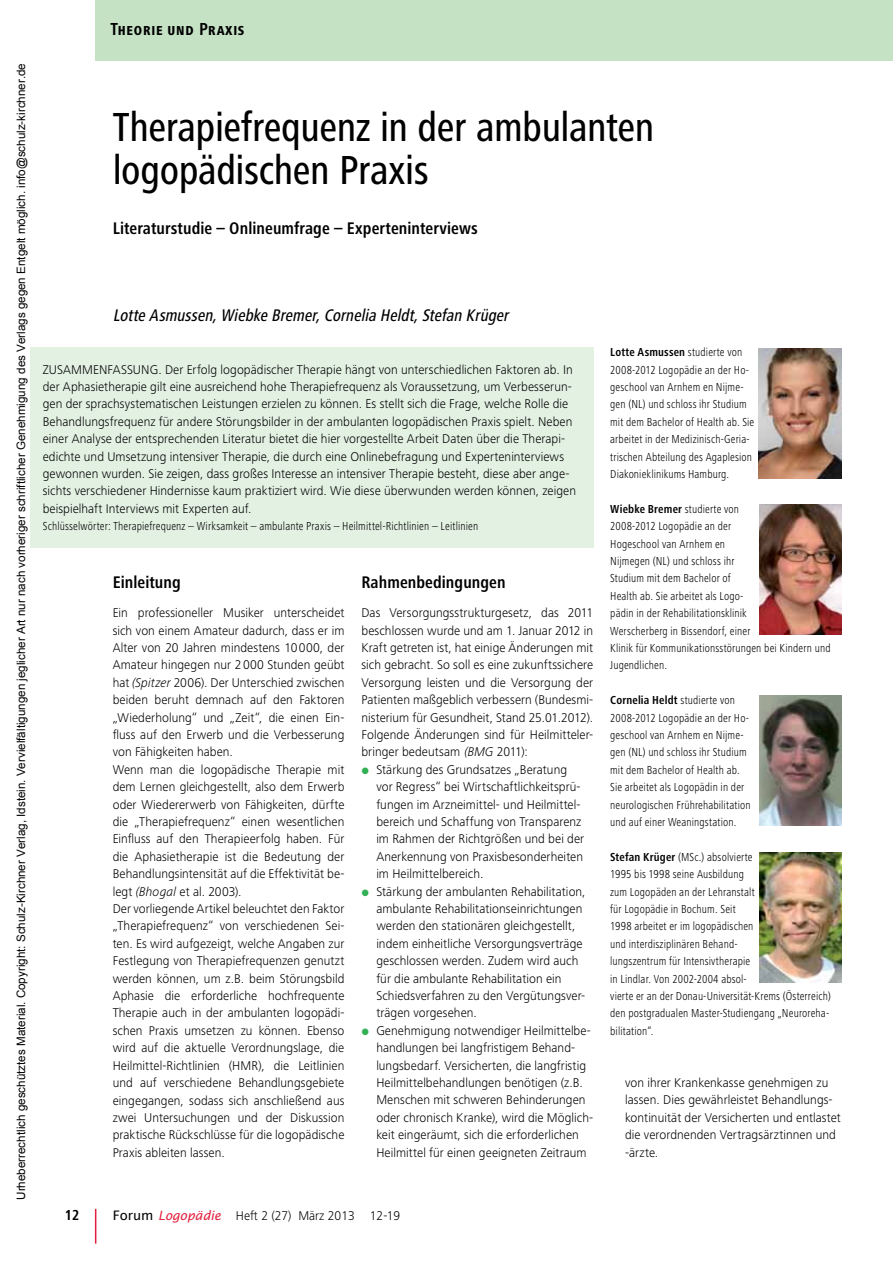
<style>
.page{position:relative;width:893px;height:1263px;background:#fff}
.page>*{position:absolute;margin:0;border:0;box-sizing:border-box;transform-origin:0 0}
.t1{font:500 condensed 42px/43.5px "Frutiger Next LT";letter-spacing:-.01em;color:#000}
.t2{font:700 condensed 17.4px "Frutiger Next LT";letter-spacing:.005em;color:#000}
.t3{font:italic 500 condensed 17.4px "Frutiger Next LT";color:#000}
.t4{font:700 condensed 15px "Frutiger Next LT";color:#000}
.t5{font:800 condensed 13.5px "Frutiger Next LT";letter-spacing:.055em;color:#000}
.t6{font:300 13.2px/17.4px "Frutiger Next LT";letter-spacing:.005em;color:#000}
.t7{font:300 condensed 12px/17.4px "Frutiger Next LT";letter-spacing:.01em;color:#000}
.t8{font:11.55px "Arial";color:#000}
.s1{font-weight:700;font-size:18px}
.s2{font-style:italic}
.s3{font-weight:700}
.s4{font-family:"Lucida Sans Unicode";font-weight:400}
.s5{font-family:"Lucida Sans";font-weight:400;font-style:italic;font-size:12.75px;color:#e11e3c}
</style>
<div class="page">
<hr style="left:95px;top:1209px;width:1px;height:34px;background:#e11e3c">
<div style="left:96px;top:0;width:797px;height:61px;background:#c5e2c5"></div>
<div style="left:30px;top:347px;width:563px;height:200px;background:#e3f1e3"></div>
<img style="left:759px;top:348px;width:82px;height:130px">
<img style="left:759px;top:504px;width:83px;height:130px">
<img style="left:759px;top:696px;width:83px;height:130px">
<img style="left:759px;top:852px;width:83px;height:130px">
<p class="t8" style="left:14px;top:1200px;width:1138px;rotate:-90deg">Urheberrechtlich geschütztes Material. Copyright: Schulz-Kirchner Verlag, Idstein. Vervielfältigungen jeglicher Art nur nach vorheriger schriftlicher Genehmigung des Verlags gegen Entgelt möglich. info@schulz-kirchner.de</p>
<p class="t5" style="left:111px;top:23px;width:135px"><span class="s1">T</span>HEORIE UND <span class="s1">P</span>RAXIS</p>
<h1 class="t1" style="left:113px;top:105px;width:543px">Therapiefrequenz in der ambulanten logopädischen Praxis</h1>
<h2 class="t2" style="left:113px;top:219px;width:367px">Literaturstudie – Onlineumfrage – Experteninterviews</h2>
<h2 class="t3" style="left:113px;top:306px;width:401px">Lotte Asmussen,Wiebke Bremer,Cornelia Heldt,Stefan Krüger</h2>
<p class="t6" style="left:43px;top:360px;width:535px">ZUSAMMENFASSUNG. Der Erfolg logopädischer Therapie hängt von unterschiedlichen Faktoren ab. In der Aphasietherapie gilt eine ausreichend hohe Therapiefrequenz als Voraussetzung, um Verbesserun&shy;gen der sprachsystematischen Leistungen erzielen zu können. Es stellt sich die Frage, welche Rolle die Behandlungsfrequenz für andere Störungsbilder in der ambulanten logopädischen Praxis spielt. Neben einer Analyse der entsprechenden Literatur bietet die hier vorgestellte Arbeit Daten über die Therapi&shy;edichte und Umsetzung intensiver Therapie, die durch eine Onlinebefragung und Experteninterviews gewonnen wurden. Sie zeigen, dass großes Interesse an intensiver Therapie besteht, diese aber ange&shy;sichts verschiedener Hindernisse kaum praktiziert wird. Wie diese überwunden werden können, zeigen beispielhaft Interviews mit Experten auf.</p>
<p class="t7" style="left:43px;top:517px;width:437px">Schlüsselwörter: Therapiefrequenz – Wirksamkeit – ambulante Praxis – Heilmittel-Richtlinien – Leitlinien</p>
<h2 class="t2" style="left:113px;top:573px;width:70px">Einleitung</h2>
<p class="t6" style="left:113px;top:604px;width:233px">Ein professioneller Musiker unterscheidet sich von einem Amateur dadurch, dass er im Alter von 20 Jahren mindestens 10000, der Amateur hingegen nur 2000 Stunden geübt hat <span class="s2">(Spitzer</span> 2006). Der Unterschied zwischen beiden beruht demnach auf den Faktoren „Wiederholung“ und „Zeit“, die einen Ein&shy;fluss auf den Erwerb und die Verbesserung von Fähigkeiten haben.<br>Wenn man die logopädische Therapie mit dem Lernen gleichgestellt, also dem Erwerb oder Wiedererwerb von Fähigkeiten, dürfte die „Therapiefrequenz“ einen wesentlichen Einfluss auf den Therapieerfolg haben. Für die Aphasietherapie ist die Bedeutung der Behandlungsintensität auf die Effektivität be&shy;legt <span class="s2">(Bhogal</span> et al. 2003).<br>Der vorliegende Artikel beleuchtet den Faktor „Therapiefrequenz“ von verschiedenen Sei&shy;ten. Es wird aufgezeigt, welche Angaben zur Festlegung von Therapiefrequenzen genutzt werden können, um z.B. beim Störungsbild Aphasie die erforderliche hochfrequente Therapie auch in der ambulanten logopädi&shy;schen Praxis umsetzen zu können. Ebenso wird auf die aktuelle Verordnungslage, die Heilmittel-Richtlinien (HMR), die Leitlinien und auf verschiedene Behandlungsgebiete eingegangen, sodass sich anschließend aus zwei Untersuchungen und der Diskussion praktische Rückschlüsse für die logopädische Praxis ableiten lassen.</p>
<h2 class="t2" style="left:361px;top:573px;width:146px">Rahmenbedingungen</h2>
<p class="t6" style="left:361px;top:604px;width:233px">Das Versorgungsstrukturgesetz, das 2011</p>
<p class="t6" style="left:361px;top:621px;width:233px">beschlossen wurde und am 1. Januar 2012 in</p>
<p class="t6" style="left:361px;top:639px;width:233px">Kraft getreten ist, hat einige Änderungen mit</p>
<p class="t6" style="left:361px;top:656px;width:233px">sich gebracht. So soll es eine zukunftssichere</p>
<p class="t6" style="left:361px;top:674px;width:233px">Versorgung leisten und die Versorgung der</p>
<p class="t6" style="left:361px;top:691px;width:233px">Patienten maßgeblich verbessern (Bundesmi-</p>
<p class="t6" style="left:361px;top:708px;width:233px">nisterium für Gesundheit, Stand 25.01.2012).</p>
<p class="t6" style="left:361px;top:726px;width:233px">Folgende Änderungen sind für Heilmitteler-</p>
<p class="t6" style="left:361px;top:743px;width:168px">bringer bedeutsam <span class="s2">(BMG</span> 2011):</p>
<p class="t6" style="left:376px;top:761px;width:192px">Stärkung des Grundsatzes „Beratung</p>
<p class="t6" style="left:376px;top:778px;width:206px">vor Regress“ bei Wirtschaftlichkeitsprü-</p>
<p class="t6" style="left:376px;top:795px;width:206px">fungen im Arzneimittel- und Heilmittel-</p>
<p class="t6" style="left:376px;top:813px;width:207px">bereich und Schaffung von Transparenz</p>
<p class="t6" style="left:376px;top:830px;width:209px">im Rahmen der Richtgrößen und bei der</p>
<p class="t6" style="left:376px;top:848px;width:208px">Anerkennung von Praxisbesonderheiten</p>
<p class="t6" style="left:376px;top:865px;width:109px">im Heilmittelbereich.</p>
<p class="t6" style="left:376px;top:882px;width:211px">Stärkung der ambulanten Rehabilitation,</p>
<p class="t6" style="left:376px;top:900px;width:208px">ambulante Rehabilitationseinrichtungen</p>
<p class="t6" style="left:376px;top:917px;width:201px">werden den stationären gleichgestellt,</p>
<p class="t6" style="left:376px;top:935px;width:208px">indem einheitliche Versorgungsverträge</p>
<p class="t6" style="left:376px;top:952px;width:204px">geschlossen werden. Zudem wird auch</p>
<p class="t6" style="left:376px;top:969px;width:187px">für die ambulante Rehabilitation ein</p>
<p class="t6" style="left:376px;top:987px;width:210px">Schiedsverfahren zu den Vergütungsver-</p>
<p class="t6" style="left:376px;top:1004px;width:102px">trägen vorgesehen.</p>
<p class="t6" style="left:376px;top:1022px;width:216px">Genehmigung notwendiger Heilmittelbe-</p>
<p class="t6" style="left:376px;top:1039px;width:200px">handlungen bei langfristigem Behand-</p>
<p class="t6" style="left:376px;top:1056px;width:211px">lungsbedarf. Versicherten, die langfristig</p>
<p class="t6" style="left:376px;top:1074px;width:208px">Heilmittelbehandlungen benötigen (z.B.</p>
<p class="t6" style="left:376px;top:1091px;width:211px">Menschen mit schweren Behinderungen</p>
<p class="t6" style="left:376px;top:1109px;width:218px">oder chronisch Kranke), wird die Möglich-</p>
<p class="t6" style="left:376px;top:1126px;width:204px">keit eingeräumt, sich die erforderlichen</p>
<p class="t6" style="left:376px;top:1143px;width:212px">Heilmittel für einen geeigneten Zeitraum</p>
<p class="t7" style="left:610px;top:343px;width:146px"><span class="s3">Lotte Asmussen</span> studierte von<br>2008-2012 Logopädie an der Ho&shy;geschool van Arnhem en Nijme&shy;gen (NL) und schloss ihr Studium mit dem Bachelor of Health ab. Sie arbeitet in der Medizinisch-Geria&shy;trischen Abteilung des Agaplesion<br>Diakonieklinikums Hamburg.</p>
<p class="t7" style="left:610px;top:500px;width:222px"><span class="s3">Wiebke Bremer</span> studierte von<br>2008-2012 Logopädie an der<br>Hogeschool van Arnhem en<br>Nijmegen (NL) und schloss ihr<br>Studium mit dem Bachelor of<br>Health ab. Sie arbeitet als Logo-<br>pädin in der Rehabilitationsklinik<br>Werscherberg in Bissendorf, einer<br>Klinik für Kommunikationsstörungen bei Kindern und<br>Jugendlichen.</p>
<p class="t7" style="left:610px;top:691px;width:142px"><span class="s3">Cornelia Heldt</span> studierte von<br>2008-2012 Logopädie an der Ho&shy;geschool van Arnhem en Nijme&shy;gen (NL) und schloss ihr Studium mit dem Bachelor of Health ab.<br>Sie arbeitet als Logopädin in der neurologischen Frührehabilitation und auf einer Weaningstation.</p>
<p class="t7" style="left:610px;top:848px;width:222px"><span class="s3">Stefan Krüger</span> (MSc.) absolvierte<br>1995 bis 1998 seine Ausbildung<br>zum Logopäden an der Lehranstalt<br>für Logopädie in Bochum. Seit<br>1998 arbeitet er im logopädischen<br>und interdisziplinären Behand-<br>lungszentrum für Intensivtherapie<br>in Lindlar. Von 2002-2004 absol-<br>vierte er an der Donau-Universität-Krems (Österreich) den postgradualen Master-Studiengang „Neuroreha&shy;bilitation“.</p>
<p class="t6" style="left:625px;top:1074px;width:217px">von ihrer Krankenkasse genehmigen zu lassen. Dies gewährleistet Behandlungs&shy;kontinuität der Versicherten und entlastet die verordnenden Vertragsärztinnen und -ärzte.</p>
<p class="t4" style="left:65px;top:1206px;width:16px">12</p>
<p class="t6" style="left:113px;top:1207px;width:289px"><span class="s4">Forum</span> <span class="s5">Logopädie</span> Heft 2 (27) März 2013 12-19</p>
</div>
